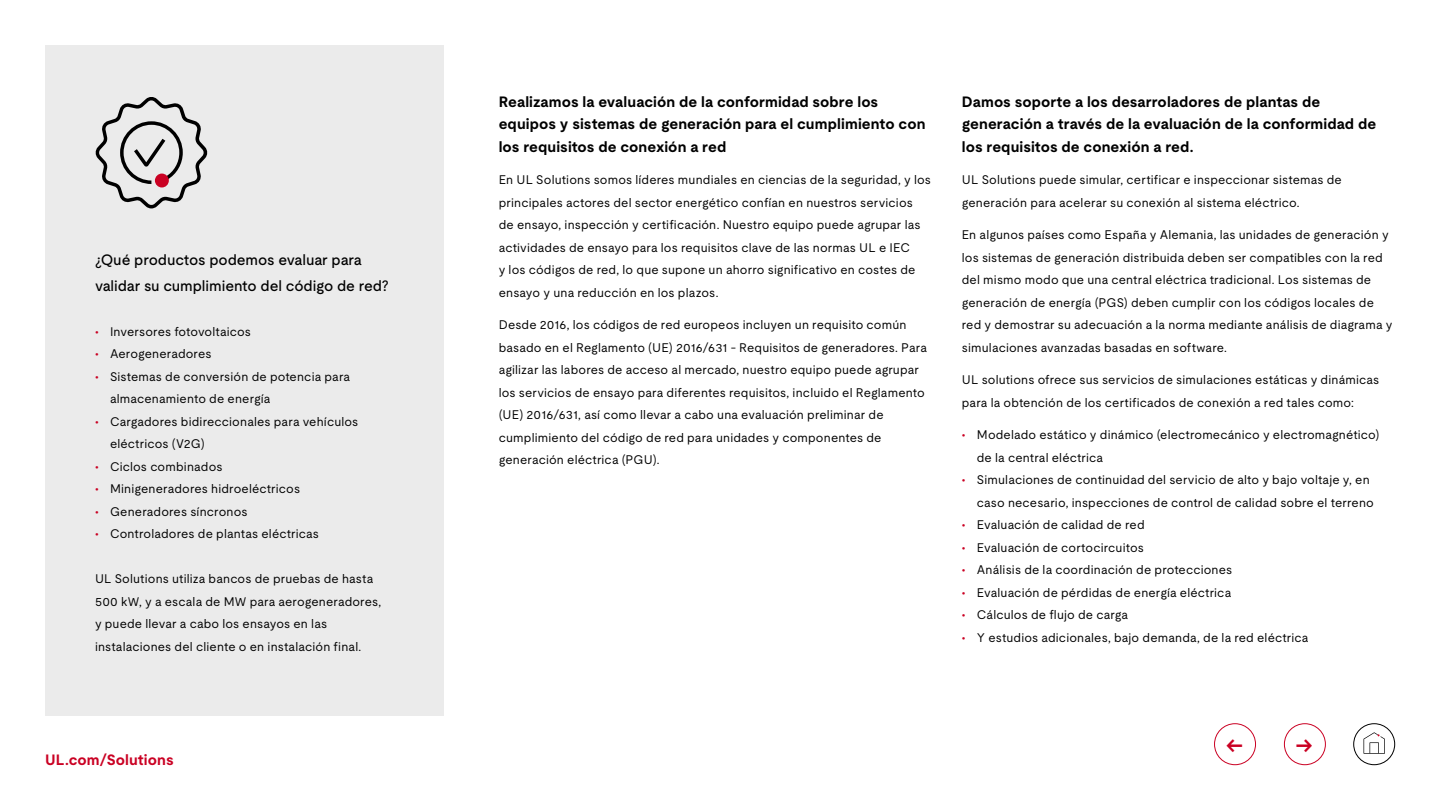
<style>
.page{position:relative;width:1440px;height:810px;background:#fff}
.page>*{position:absolute;margin:0;border:0;box-sizing:border-box;transform-origin:0 0}
.Button_Text_Bold_18pt{font:700 20.75px "UL Moderat";color:#ca0123}
.Body_copy_Regular_12pt{font:700 15px/22.5px "UL Moderat";letter-spacing:.005em;color:#000}
.Body_copy_Regular_16pt{font:500 15px/26.2px "UL Moderat";letter-spacing:-.005em;color:#000}
.Hyperlink_Bold_12pt{font:700 15px "UL Moderat";letter-spacing:.005em;color:#ca0123}
.Body_copy_Regular_12pt-2{font:12.5px/22.5px "UL Moderat";letter-spacing:.01em;color:#000}
.s1{color:#ca0123}
</style>
<div class="page">
<div style="left:45px;top:45px;width:399px;height:670px;background:#ebebeb"></div>
<svg style="left:95px;top:97px;width:113px;height:111px"></svg>
<div style="left:155px;top:174px;width:14px;height:13px;background:#ca0123;border-radius:50%"></div>
<div style="left:1214px;top:723px;width:42px;height:42px;border:1px solid #ca0123;border-radius:50%"></div>
<div style="left:1284px;top:723px;width:42px;height:42px;border:1px solid #ca0123;border-radius:50%"></div>
<div style="left:1353px;top:723px;width:42px;height:42px;border:1px solid #000;border-radius:50%"></div>
<svg style="left:1364px;top:732px;width:21px;height:22px"></svg>
<p class="Body_copy_Regular_16pt" style="left:95px;top:246px;width:295px">¿Qué productos podemos evaluar para validar su cumplimiento del código de red?</p>
<p class="Body_copy_Regular_12pt-2" style="left:95px;top:320px;width:157px"><span class="s1">•</span> Inversores fotovoltaicos</p>
<p class="Body_copy_Regular_12pt-2" style="left:95px;top:343px;width:118px"><span class="s1">•</span> Aerogeneradores</p>
<p class="Body_copy_Regular_12pt-2" style="left:110px;top:365px;width:242px;text-indent:-15px"><span class="s1">•</span> Sistemas de conversión de potencia para almacenamiento de energía</p>
<p class="Body_copy_Regular_12pt-2" style="left:110px;top:410px;width:250px;text-indent:-15px"><span class="s1">•</span> Cargadores bidireccionales para vehículos eléctricos (V2G)</p>
<p class="Body_copy_Regular_12pt-2" style="left:95px;top:455px;width:129px"><span class="s1">•</span> Ciclos combinados</p>
<p class="Body_copy_Regular_12pt-2" style="left:95px;top:478px;width:207px"><span class="s1">•</span> Minigeneradores hidroeléctricos</p>
<p class="Body_copy_Regular_12pt-2" style="left:95px;top:500px;width:154px"><span class="s1">•</span> Generadores síncronos</p>
<p class="Body_copy_Regular_12pt-2" style="left:95px;top:523px;width:226px"><span class="s1">•</span> Controladores de plantas eléctricas</p>
<p class="Body_copy_Regular_12pt-2" style="left:95px;top:568px;width:288px">UL Solutions utiliza bancos de pruebas de hasta 500 kW, y a escala de MW para aerogeneradores, y puede llevar a cabo los ensayos en las instalaciones del cliente o en instalación final.</p>
<p class="Hyperlink_Bold_12pt" style="left:45px;top:748px;width:130px">UL.com/Solutions</p>
<p class="Body_copy_Regular_12pt" style="left:499px;top:90px;width:428px">Realizamos la evaluación de la conformidad sobre los equipos y sistemas de generación para el cumplimiento con los requisitos de conexión a red</p>
<p class="Body_copy_Regular_12pt-2" style="left:499px;top:168px;width:434px">En UL Solutions somos líderes mundiales en ciencias de la seguridad, y los principales actores del sector energético confían en nuestros servicios de ensayo, inspección y certificación. Nuestro equipo puede agrupar las actividades de ensayo para los requisitos clave de las normas UL e IEC<br>y los códigos de red, lo que supone un ahorro significativo en costes de ensayo y una reducción en los plazos.</p>
<p class="Body_copy_Regular_12pt-2" style="left:499px;top:313px;width:430px">Desde 2016, los códigos de red europeos incluyen un requisito común basado en el Reglamento (UE) 2016/631 - Requisitos de generadores. Para agilizar las labores de acceso al mercado, nuestro equipo puede agrupar los servicios de ensayo para diferentes requisitos, incluido el Reglamento (UE) 2016/631, así como llevar a cabo una evaluación preliminar de cumplimiento del código de red para unidades y componentes de generación eléctrica (PGU).</p>
<p class="Body_copy_Regular_12pt" style="left:962px;top:90px;width:416px">Damos soporte a los desarroladores de plantas de generación a través de la evaluación de la conformidad de los requisitos de conexión a red.</p>
<p class="Body_copy_Regular_12pt-2" style="left:962px;top:168px;width:382px">UL Solutions puede simular, certificar e inspeccionar sistemas de generación para acelerar su conexión al sistema eléctrico.</p>
<p class="Body_copy_Regular_12pt-2" style="left:962px;top:223px;width:432px">En algunos países como España y Alemania, las unidades de generación y los sistemas de generación distribuida deben ser compatibles con la red del mismo modo que una central eléctrica tradicional. Los sistemas de generación de energía (PGS) deben cumplir con los códigos locales de red y demostrar su adecuación a la norma mediante análisis de diagrama y simulaciones avanzadas basadas en software.</p>
<p class="Body_copy_Regular_12pt-2" style="left:962px;top:368px;width:419px">UL solutions ofrece sus servicios de simulaciones estáticas y dinámicas para la obtención de los certificados de conexión a red tales como:</p>
<p class="Body_copy_Regular_12pt-2" style="left:977px;top:423px;width:404px;text-indent:-15px"><span class="s1">•</span> Modelado estático y dinámico (electromecánico y electromagnético) de la central eléctrica</p>
<p class="Body_copy_Regular_12pt-2" style="left:977px;top:468px;width:399px;text-indent:-15px"><span class="s1">•</span> Simulaciones de continuidad del servicio de alto y bajo voltaje y, en caso necesario, inspecciones de control de calidad sobre el terreno</p>
<p class="Body_copy_Regular_12pt-2" style="left:962px;top:513px;width:184px"><span class="s1">•</span> Evaluación de calidad de red</p>
<p class="Body_copy_Regular_12pt-2" style="left:962px;top:536px;width:184px"><span class="s1">•</span> Evaluación de cortocircuitos</p>
<p class="Body_copy_Regular_12pt-2" style="left:962px;top:558px;width:272px"><span class="s1">•</span> Análisis de la coordinación de protecciones</p>
<p class="Body_copy_Regular_12pt-2" style="left:962px;top:581px;width:271px"><span class="s1">•</span> Evaluación de pérdidas de energía eléctrica</p>
<p class="Body_copy_Regular_12pt-2" style="left:962px;top:603px;width:168px"><span class="s1">•</span> Cálculos de flujo de carga</p>
<p class="Body_copy_Regular_12pt-2" style="left:962px;top:626px;width:348px"><span class="s1">•</span> Y estudios adicionales, bajo demanda, de la red eléctrica</p>
<p class="Button_Text_Bold_18pt" style="left:1226px;top:729px;width:18px">←</p>
<p class="Button_Text_Bold_18pt" style="left:1296px;top:729px;width:18px">→</p>
</div>
